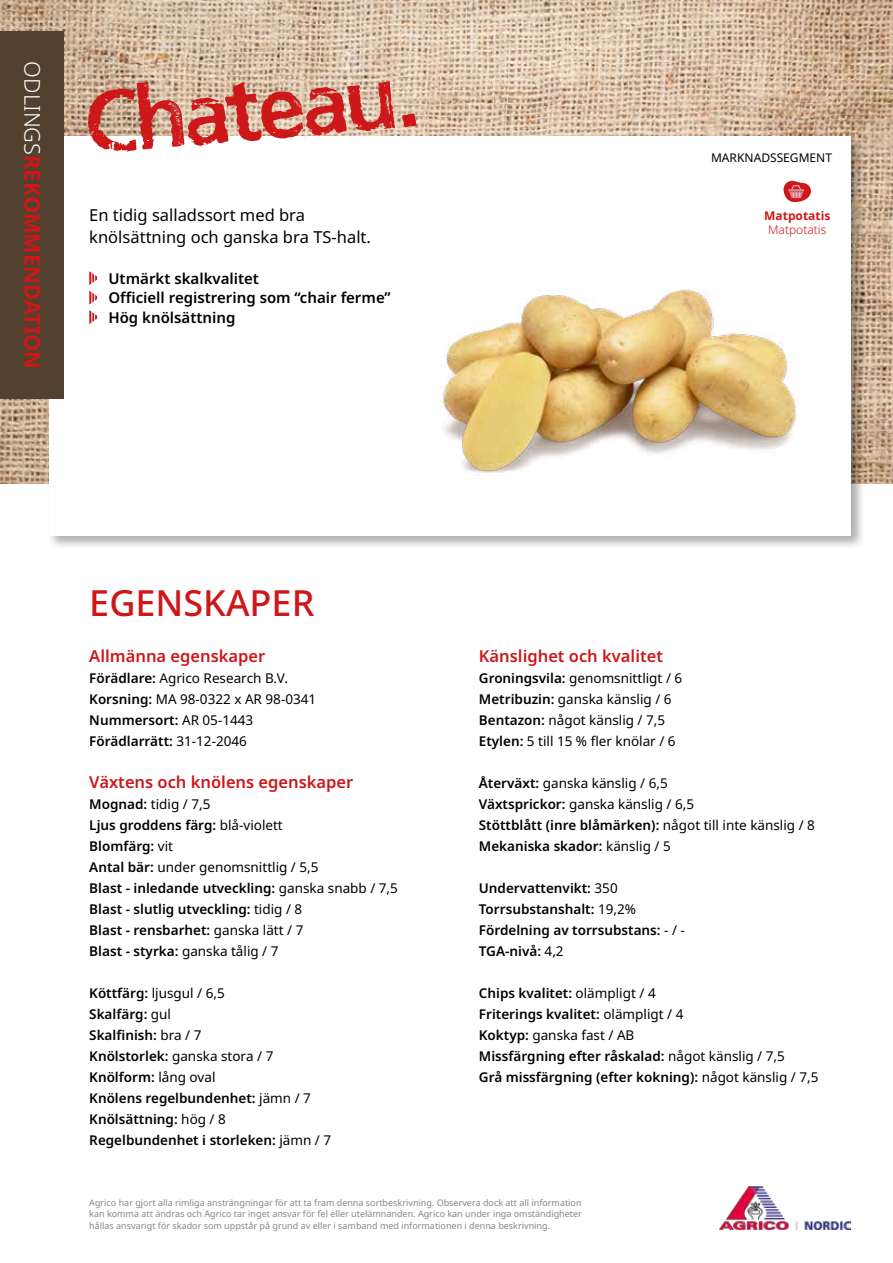
<style>
.page{position:relative;width:893px;height:1263px;background:#fff}
.page>*{position:absolute;margin:0;border:0;box-sizing:border-box;transform-origin:0 0}
.t1{font:90px "Agrico Tuberosum Extended";color:#cd1719}
.t2{font:500 36px "Noto Sans";color:#cd1719}
.t3{font:700 21.75px "Noto Sans";color:#cd1719}
.t4{font:600 16.5px "Noto Sans";color:#cd1719}
.t5{font:16.5px/22.5px "Noto Sans";color:#000}
.t6{font:600 15px/19.5px "Noto Sans";color:#000}
.t7{font:600 13.5px/21px "Noto Sans";color:#000}
.t8{font:13.5px/21px "Noto Sans";color:#000}
.t9{font:12px "Noto Sans";color:#000}
.t10{font:700 12px "Noto Sans";color:#cd1719}
.t11{font:300 12px "Noto Sans";color:#cd1719}
.t12{font:9px/11.2px "Noto Sans";color:#878787;text-align:justify}
.s1{font-weight:300;color:#fff}
.s2{font-weight:600}
.s3{font-weight:400}
</style>
<div class="page">
<img style="left:0;top:0;width:893px;height:483px">
<div style="left:47px;top:134px;width:818px;height:416px;background:#000;opacity:.33"></div>
<div style="left:49px;top:136px;width:801px;height:400px;background:#fff"></div>
<div style="left:0;top:32px;width:64px;height:367px;background:#51412e"></div>
<img style="left:719px;top:1187px;width:131px;height:42px">
<img style="left:443px;top:289px;width:355px;height:184px">
<svg style="left:783px;top:180px;width:28px;height:22px"></svg>
<svg style="left:89px;top:271px;width:8px;height:14px"></svg>
<svg style="left:89px;top:291px;width:8px;height:33px"></svg>
<h3 class="t3" style="left:45px;top:61px;width:309px;rotate:90deg"><span class="s1">ODLINGS</span>REKOMMENDATION</h3>
<h1 class="t1" style="left:80px;top:66px;width:334px;rotate:-5deg">Chateau .</h1>
<p class="t5" style="left:89px;top:203px;width:283px">En tidig salladssort med bra knölsättning och ganska bra TS-halt.</p>
<p class="t6" style="left:108px;top:269px;width:284px">Utmärkt skalkvalitet<br>Officiell registrering som “chair ferme”<br>Hög knölsättning</p>
<p class="t9" style="left:711px;top:149px;width:122px">MARKNADSSEGMENT</p>
<p class="t10" style="left:764px;top:209px;width:68px">Matpotatis</p>
<p class="t11" style="left:768px;top:223px;width:60px">Matpotatis</p>
<h2 class="t2" style="left:89px;top:583px;width:227px">EGENSKAPER</h2>
<p class="t4" style="left:89px;top:646px;width:178px">Allmänna egenskaper</p>
<p class="t8" style="left:89px;top:667px;width:228px"><span class="s2">Förädlare:</span> Agrico Research B.V.<br><span class="s2">Korsning:</span> MA 98-0322 x AR 98-0341<br><span class="s2">Nummersort:</span> AR 05-1443<br><span class="s2">Förädlarrätt:</span> 31-12-2046</p>
<p class="t4" style="left:89px;top:772px;width:266px">Växtens och knölens egenskaper</p>
<p class="t7" style="left:89px;top:793px;width:310px">Mognad: <span class="s3">tidig / 7,5<br></span>Ljus groddens färg: <span class="s3">blå-violett<br></span>Blomfärg: <span class="s3">vit<br></span>Antal bär: <span class="s3">under genomsnittlig / 5,5<br></span>Blast - inledande utveckling: <span class="s3">ganska snabb / 7,5<br></span>Blast - slutlig utveckling: <span class="s3">tidig / 8<br></span>Blast - rensbarhet: <span class="s3">ganska lätt / 7<br></span>Blast - styrka: <span class="s3">ganska tålig / 7</span></p>
<p class="t7" style="left:89px;top:982px;width:243px">Köttfärg: <span class="s3">ljusgul / 6,5<br></span>Skalfärg: <span class="s3">gul<br></span>Skalfinish: <span class="s3">bra / 7<br></span>Knölstorlek: <span class="s3">ganska stora / 7<br></span>Knölform: <span class="s3">lång oval<br></span>Knölens regelbundenhet: <span class="s3">jämn / 7<br></span>Knölsättning: <span class="s3">hög / 8<br></span>Regelbundenhet i storleken: <span class="s3">jämn / 7</span></p>
<p class="t4" style="left:479px;top:646px;width:186px">Känslighet och kvalitet</p>
<p class="t8" style="left:479px;top:667px;width:205px"><span class="s2">Groningsvila:</span> genomsnittligt / 6<br><span class="s2">Metribuzin:</span> ganska känslig / 6<br><span class="s2">Bentazon:</span> något känslig / 7,5<br><span class="s2">Etylen:</span> 5 till 15 % fler knölar / 6</p>
<p class="t8" style="left:479px;top:772px;width:338px"><span class="s2">Återväxt:</span> ganska känslig / 6,5<br><span class="s2">Växtsprickor:</span> ganska känslig / 6,5<br><span class="s2">Stöttblått (inre blåmärken):</span> något till inte känslig / 8<br><span class="s2">Mekaniska skador:</span> känslig / 5</p>
<p class="t7" style="left:479px;top:877px;width:208px">Undervattenvikt: <span class="s3">350<br></span>Torrsubstanshalt: <span class="s3">19,2%<br></span>Fördelning av torrsubstans: <span class="s3">- / -<br></span>TGA-nivå: <span class="s3">4,2</span></p>
<p class="t7" style="left:479px;top:982px;width:341px">Chips kvalitet: <span class="s3">olämpligt / 4<br></span>Friterings kvalitet: <span class="s3">olämpligt / 4<br></span>Koktyp: <span class="s3">ganska fast / AB<br></span>Missfärgning efter råskalad: <span class="s3">något känslig / 7,5<br></span>Grå missfärgning (efter kokning): <span class="s3">något känslig / 7,5</span></p>
<p class="t12" style="left:89px;top:1197px;width:494px">Agrico har gjort alla rimliga ansträngningar för att ta fram denna sortbeskrivning. Observera dock att all information kan komma att ändras och Agrico tar inget ansvar för fel eller utelämnanden. Agrico kan under inga omständigheter hållas ansvarigt för skador som uppstår på grund av eller i samband med informationen i denna beskrivning.</p>
</div>
